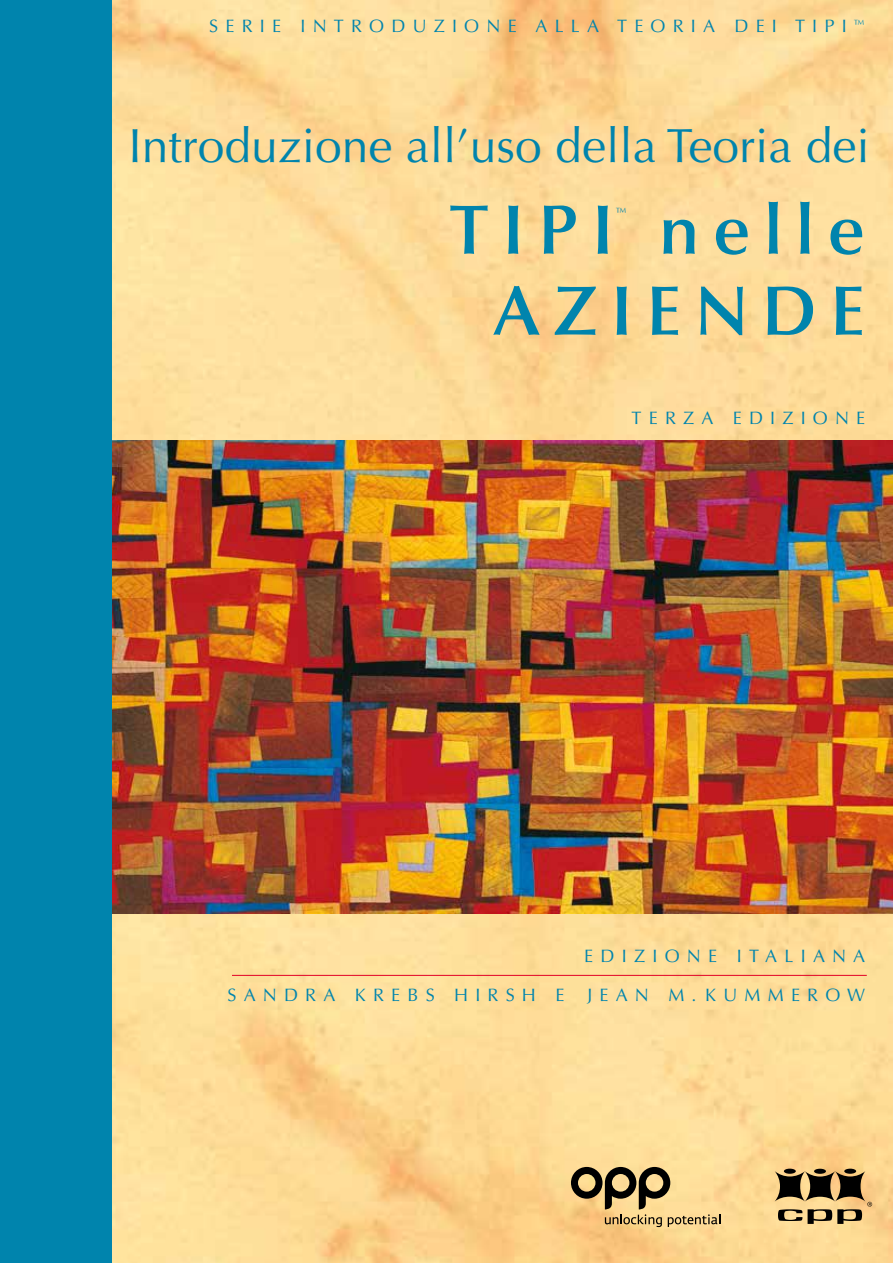
<style>
.page{position:relative;width:893px;height:1263px;background:#fff}
.page>*{position:absolute;margin:0;border:0;box-sizing:border-box;transform-origin:0 0}
.t1{font:600 70.5px/81px "Optima LT Std";letter-spacing:.19em;color:#0084ad;text-align:right}
.t2{font:48px "Optima LT Pro";color:#0084ad}
.t3{font:18px "Optima LT Pro";letter-spacing:.4em;color:#0084ad}
.t4{font:12px "Optima LT Pro";color:#0084ad}
</style>
<div class="page">
<img style="left:112px;top:0;width:781px;height:1263px">
<hr style="left:232px;top:975px;width:635px;height:1px;background:#e20026">
<img style="left:112px;top:440px;width:781px;height:473px">
<div style="left:0;top:0;width:112px;height:1263px;background:#0084ad"></div>
<div style="left:814px;top:1169px;width:12px;height:5px;background:#000;border-radius:50%"></div>
<div style="left:784px;top:1169px;width:12px;height:5px;background:#000;border-radius:50%"></div>
<div style="left:844px;top:1169px;width:12px;height:5px;background:#000;border-radius:50%"></div>
<svg style="left:775px;top:1171px;width:97px;height:53px;background:#947d54"></svg>
<svg style="left:571px;top:1167px;width:149px;height:60px;background:#bea36e"></svg>
<p class="t3" style="left:209px;top:15px;width:657px">SERIE INTRODUZIONE ALLA TEORIA DEI TIPI <sup>™</sup></p>
<h2 class="t2" style="left:128px;top:115px;width:743px">Introduzione all’uso della Teoria dei</h2>
<h1 class="t1" style="left:450px;top:190px;width:417px">TIPI nelle<br>AZIENDE</h1>
<p class="t4" style="left:616px;top:205px;width:13px">™</p>
<p class="t3" style="left:632px;top:407px;width:235px">TERZA EDIZIONE</p>
<p class="t3" style="left:584px;top:945px;width:283px">EDIZIONE ITALIANA</p>
<p class="t3" style="left:227px;top:983px;width:338px">SANDRA KREBS HIRSH E</p>
<p class="t3" style="left:587px;top:983px;width:279px">JEAN M.KUMMEROW</p>
</div>
